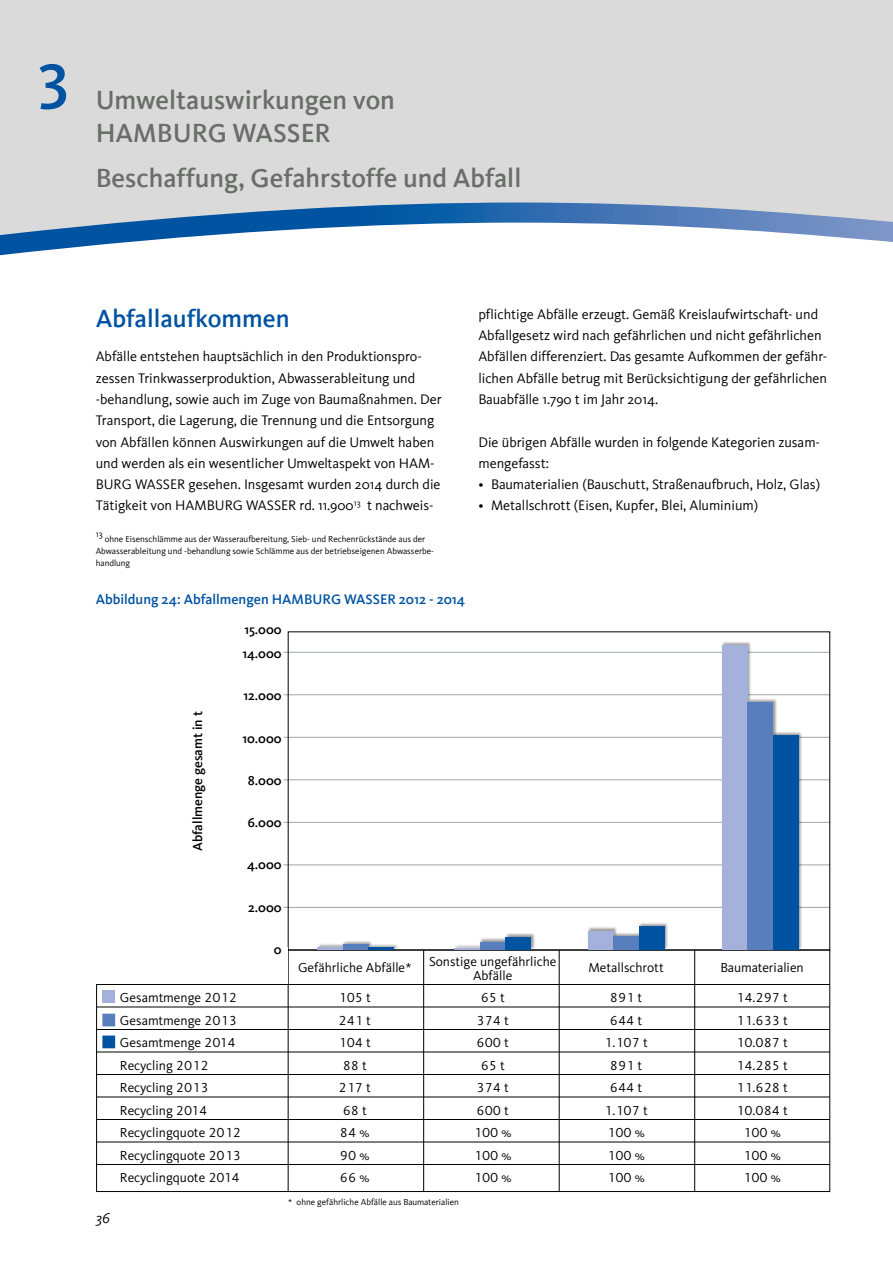
<style>
.page{position:relative;width:893px;height:1263px;background:#fff}
.page>*{position:absolute;margin:0;border:0;box-sizing:border-box;transform-origin:0 0}
.t1{font:700 66px "Wasserwerke Kievit";color:#0053a1}
.t2{font:500 27px/33px "Kievit";color:#6b6d6b}
.t3{font:500 25.5px "Kievit";color:#0053a1}
.t4{font:italic 15px "Kievit";color:#000}
.t5{font:14.25px/21.3px "Kievit";color:#000}
.t6{font:500 14.25px "Kievit";color:#0053a1}
.t7{font:13.5px "Wasserwerke Kievit";color:#000}
.t8{font:500 13.5px/24.3px "Kievit";color:#000}
.t9{font:9.3px "Kievit";color:#000}
.t10{font:9px/12px "Kievit";color:#000}
</style>
<div class="page">
<div style="left:0;top:0;width:893px;height:255px;background:#dadada"></div>
<svg style="left:117px;top:202px;width:776px;height:21px"></svg>
<svg style="left:0;top:223px;width:893px;height:33px;background:#c6d7e8"></svg>
<svg style="left:96px;top:950px;width:734px;height:242px"></svg>
<hr style="left:97px;top:984px;width:733px;height:1px;background:#000">
<hr style="left:97px;top:1006px;width:733px;height:1px;background:#000">
<hr style="left:97px;top:1029px;width:733px;height:1px;background:#000">
<hr style="left:97px;top:1051px;width:733px;height:1px;background:#000">
<hr style="left:97px;top:1074px;width:733px;height:1px;background:#000">
<hr style="left:97px;top:1096px;width:733px;height:1px;background:#000">
<hr style="left:97px;top:1119px;width:733px;height:1px;background:#000">
<hr style="left:97px;top:1141px;width:733px;height:1px;background:#000">
<hr style="left:97px;top:1164px;width:733px;height:1px;background:#000">
<hr style="left:288px;top:950px;width:1px;height:242px;background:#000">
<hr style="left:423px;top:950px;width:1px;height:241px;background:#000">
<hr style="left:559px;top:950px;width:1px;height:242px;background:#000">
<hr style="left:694px;top:950px;width:1px;height:241px;background:#000">
<hr style="left:283px;top:907px;width:547px;height:1px;background:#a1a5a7">
<hr style="left:283px;top:864px;width:547px;height:1px;background:#a1a5a7">
<hr style="left:283px;top:822px;width:547px;height:1px;background:#a1a5a7">
<hr style="left:283px;top:779px;width:547px;height:1px;background:#a1a5a7">
<hr style="left:283px;top:737px;width:547px;height:1px;background:#a1a5a7">
<hr style="left:283px;top:694px;width:547px;height:1px;background:#a1a5a7">
<hr style="left:283px;top:652px;width:547px;height:1px;background:#a1a5a7">
<div style="left:317px;top:943px;width:30px;height:7px;background:#000;opacity:.4"></div>
<hr style="left:317px;top:947px;width:26px;height:3px;background:#a4b2db">
<div style="left:454px;top:944px;width:30px;height:6px;background:#000;opacity:.4"></div>
<hr style="left:455px;top:948px;width:25px;height:2px;background:#a4b2db">
<div style="left:587px;top:926px;width:30px;height:24px;background:#000;opacity:.4"></div>
<div style="left:588px;top:931px;width:25px;height:19px;background:#a4b2db"></div>
<div style="left:721px;top:641px;width:30px;height:309px;background:#000;opacity:.4"></div>
<div style="left:722px;top:646px;width:25px;height:304px;background:#a4b2db"></div>
<div style="left:342px;top:940px;width:30px;height:10px;background:#000;opacity:.4"></div>
<div style="left:343px;top:944px;width:25px;height:6px;background:#587ebe"></div>
<div style="left:480px;top:937px;width:30px;height:13px;background:#000;opacity:.4"></div>
<div style="left:480px;top:942px;width:26px;height:8px;background:#587ebe"></div>
<div style="left:613px;top:932px;width:30px;height:19px;background:#000;opacity:.4"></div>
<div style="left:613px;top:936px;width:26px;height:14px;background:#587ebe"></div>
<div style="left:747px;top:698px;width:30px;height:252px;background:#000;opacity:.4"></div>
<div style="left:747px;top:702px;width:26px;height:248px;background:#587ebe"></div>
<div style="left:368px;top:943px;width:30px;height:7px;background:#000;opacity:.4"></div>
<hr style="left:368px;top:947px;width:26px;height:3px;background:#0053a1">
<div style="left:505px;top:933px;width:30px;height:17px;background:#000;opacity:.4"></div>
<div style="left:506px;top:937px;width:25px;height:13px;background:#0053a1"></div>
<div style="left:638px;top:922px;width:30px;height:29px;background:#000;opacity:.4"></div>
<div style="left:639px;top:926px;width:25px;height:24px;background:#0053a1"></div>
<div style="left:772px;top:731px;width:31px;height:219px;background:#000;opacity:.4"></div>
<div style="left:773px;top:735px;width:25px;height:215px;background:#0053a1"></div>
<div style="left:102px;top:990px;width:13px;height:13px;background:#a4b2db"></div>
<div style="left:102px;top:1014px;width:13px;height:12px;background:#587ebe;border:2px solid #587ebe"></div>
<div style="left:102px;top:1035px;width:13px;height:13px;background:#0053a1;border:2px solid #0053a1"></div>
<div style="left:95px;top:947px;width:193px;height:37px;background:#fff"></div>
<h1 class="t1" style="left:33px;top:49px;width:42px">3</h1>
<h2 class="t2" style="left:96px;top:83px;width:301px">Umweltauswirkungen von<br>HAMBURG WASSER</h2>
<h2 class="t2" style="left:96px;top:161px;width:427px">Beschaffung, Gefahrstoffe und Abfall</h2>
<h3 class="t3" style="left:96px;top:303px;width:196px">Abfallaufkommen</h3>
<p class="t5" style="left:96px;top:346px;width:348px">Abfälle entstehen hauptsächlich in den Produktionspro&shy;zessen Trinkwasserproduktion, Abwasserableitung und -behandlung, sowie auch im Zuge von Baumaßnahmen. Der Transport, die Lagerung, die Trennung und die Entsorgung von Abfällen können Auswirkungen auf die Umwelt haben und werden als ein wesentlicher Umweltaspekt von HAM-BURG WASSER gesehen. Insgesamt wurden 2014 durch die Tätigkeit von HAMBURG WASSER rd. 11.900<sup>13</sup> t nachweis-</p>
<p class="t9" style="left:96px;top:529px;width:8px">13</p>
<p class="t10" style="left:96px;top:533px;width:340px;text-indent:9px">ohne Eisenschlämme aus der Wasseraufbereitung, Sieb- und Rechenrückstände aus der<br>Abwasserableitung und -behandlung sowie Schlämme aus der betriebseigenen Abwasserbe&shy;handlung</p>
<p class="t6" style="left:96px;top:591px;width:371px">Abbildung 24: Abfallmengen HAMBURG WASSER 2012 - 2014</p>
<p class="t8" style="left:185px;top:851px;width:141px;rotate:-90deg">Abfallmenge gesamt in t</p>
<p class="t8" style="left:242px;top:617px;width:41px">15.000<br>14.000</p>
<p class="t8" style="left:244px;top:684px;width:40px">12.000</p>
<p class="t8" style="left:243px;top:726px;width:41px">10.000</p>
<p class="t8" style="left:248px;top:768px;width:35px">8.000</p>
<p class="t8" style="left:248px;top:810px;width:35px">6.000</p>
<p class="t8" style="left:247px;top:853px;width:36px">4.000</p>
<p class="t8" style="left:248px;top:895px;width:35px">2.000</p>
<p class="t8" style="left:274px;top:937px;width:9px">0</p>
<p class="t5" style="left:478px;top:304px;width:350px">pflichtige Abfälle erzeugt. Gemäß Kreislaufwirtschaft- und Abfallgesetz wird nach gefährlichen und nicht gefährlichen Abfällen differenziert. Das gesamte Aufkommen der gefähr&shy;lichen Abfälle betrug mit Berücksichtigung der gefährlichen Bauabfälle 1.790 t im Jahr 2014.</p>
<p class="t5" style="left:478px;top:431px;width:343px">Die übrigen Abfälle wurden in folgende Kategorien zusam&shy;mengefasst:</p>
<p class="t5" style="left:478px;top:474px;width:343px">• Baumaterialien (Bauschutt, Straßenaufbruch, Holz, Glas)</p>
<p class="t5" style="left:478px;top:495px;width:281px">• Metallschrott (Eisen, Kupfer, Blei, Aluminium)</p>
<p class="t7" style="left:298px;top:960px;width:115px">Gefährliche Abfälle*</p>
<p class="t7" style="left:429px;top:954px;width:129px">Sonstige ungefährliche</p>
<p class="t7" style="left:588px;top:960px;width:77px">Metallschrott</p>
<p class="t7" style="left:720px;top:960px;width:85px">Baumaterialien</p>
<p class="t7" style="left:473px;top:967px;width:41px">Abfälle</p>
<p class="t7" style="left:120px;top:990px;width:119px">Gesamtmenge 2012</p>
<p class="t7" style="left:339px;top:990px;width:34px">105 t</p>
<p class="t7" style="left:481px;top:990px;width:26px">65 t</p>
<p class="t7" style="left:610px;top:990px;width:34px">891 t</p>
<p class="t7" style="left:736px;top:990px;width:53px">14.297 t</p>
<p class="t7" style="left:120px;top:1012px;width:119px">Gesamtmenge 2013</p>
<p class="t7" style="left:339px;top:1012px;width:34px">241 t</p>
<p class="t7" style="left:477px;top:1012px;width:34px">374 t</p>
<p class="t7" style="left:610px;top:1012px;width:34px">644 t</p>
<p class="t7" style="left:736px;top:1012px;width:53px">11.633 t</p>
<p class="t7" style="left:120px;top:1035px;width:117px">Gesamtmenge 2014</p>
<p class="t7" style="left:339px;top:1035px;width:34px">104 t</p>
<p class="t7" style="left:477px;top:1035px;width:34px">600 t</p>
<p class="t7" style="left:604px;top:1035px;width:45px">1.107 t</p>
<p class="t7" style="left:736px;top:1035px;width:53px">10.087 t</p>
<p class="t7" style="left:120px;top:1057px;width:90px">Recycling 2012</p>
<p class="t7" style="left:343px;top:1057px;width:26px">88 t</p>
<p class="t7" style="left:481px;top:1057px;width:26px">65 t</p>
<p class="t7" style="left:610px;top:1057px;width:34px">891 t</p>
<p class="t7" style="left:736px;top:1057px;width:53px">14.285 t</p>
<p class="t7" style="left:120px;top:1080px;width:90px">Recycling 2013</p>
<p class="t7" style="left:339px;top:1080px;width:34px">217 t</p>
<p class="t7" style="left:477px;top:1080px;width:34px">374 t</p>
<p class="t7" style="left:610px;top:1080px;width:34px">644 t</p>
<p class="t7" style="left:736px;top:1080px;width:53px">11.628 t</p>
<p class="t7" style="left:120px;top:1102px;width:89px">Recycling 2014</p>
<p class="t7" style="left:343px;top:1102px;width:26px">68 t</p>
<p class="t7" style="left:477px;top:1102px;width:34px">600 t</p>
<p class="t7" style="left:604px;top:1102px;width:45px">1.107 t</p>
<p class="t7" style="left:736px;top:1102px;width:53px">10.084 t</p>
<p class="t7" style="left:120px;top:1125px;width:123px">Recyclingquote 2012</p>
<p class="t7" style="left:340px;top:1125px;width:31px">84 %</p>
<p class="t7" style="left:474px;top:1125px;width:39px">100 %</p>
<p class="t7" style="left:607px;top:1125px;width:39px">100 %</p>
<p class="t7" style="left:743px;top:1125px;width:39px">100 %</p>
<p class="t7" style="left:120px;top:1147px;width:123px">Recyclingquote 2013</p>
<p class="t7" style="left:340px;top:1147px;width:31px">90 %</p>
<p class="t7" style="left:474px;top:1147px;width:39px">100 %</p>
<p class="t7" style="left:607px;top:1147px;width:39px">100 %</p>
<p class="t7" style="left:743px;top:1147px;width:39px">100 %</p>
<p class="t7" style="left:120px;top:1170px;width:121px">Recyclingquote 2014</p>
<p class="t7" style="left:340px;top:1170px;width:31px">66 %</p>
<p class="t7" style="left:474px;top:1170px;width:39px">100 %</p>
<p class="t7" style="left:607px;top:1170px;width:39px">100 %</p>
<p class="t7" style="left:743px;top:1170px;width:39px">100 %</p>
<p class="t4" style="left:96px;top:1209px;width:16px">36</p>
<p class="t10" style="left:288px;top:1196px;width:172px">* ohne gefährliche Abfälle aus Baumaterialien</p>
</div>
